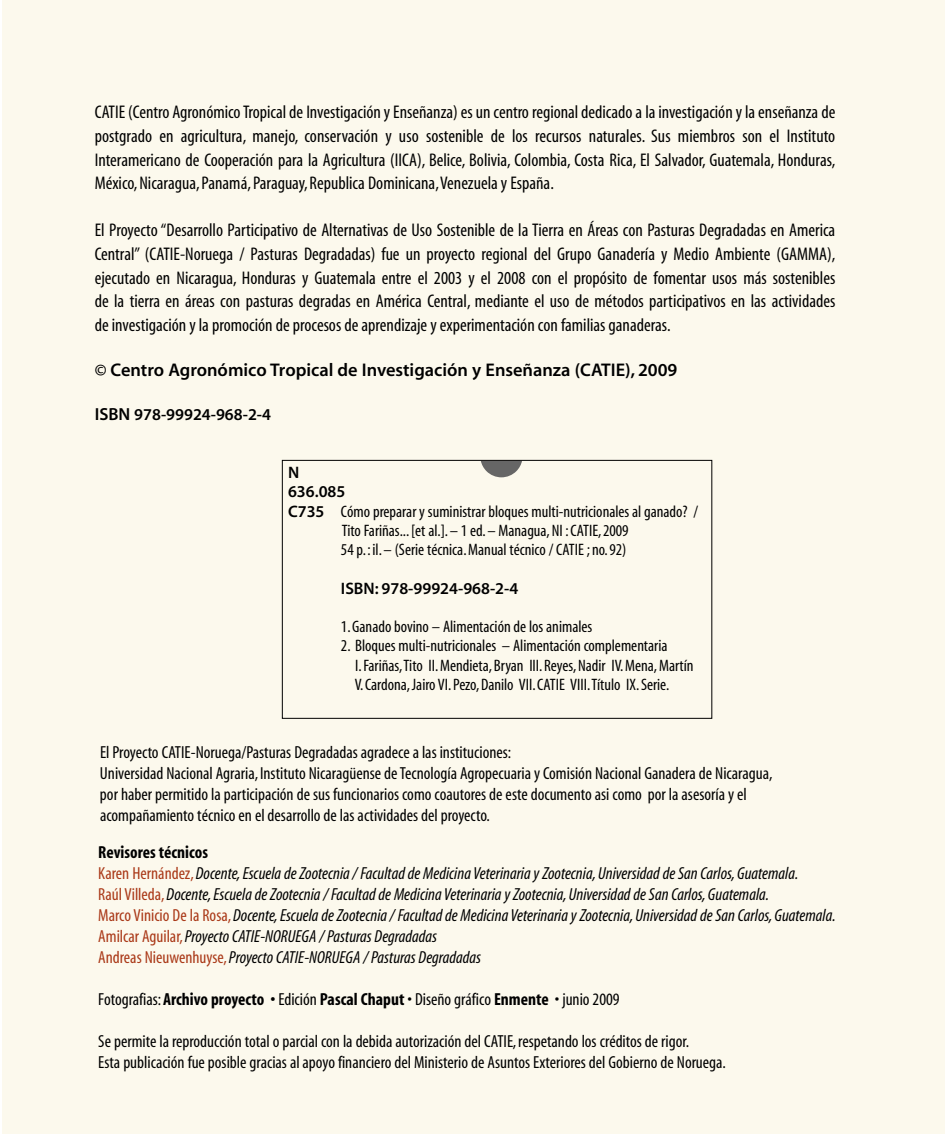
<style>
.page{position:relative;width:945px;height:1134px;background:#fff}
.page>*{position:absolute;margin:0;border:0;box-sizing:border-box;transform-origin:0 0}
.t1{font:18.38px/23.6px "Myriad MM.400.wt.300.wd";color:#000;text-align:justify}
.t2{font:18.38px "Myriad MM.565.wt.600.wd";color:#000}
.t3{font:17.5px/21px "Myriad MM.400.wt.300.wd";color:#000}
.t4{font:17.5px/21px "Myriad MM It.400.wt.300.wd";color:#000}
.t5{font:17.5px "Myriad MM.700.wt.300.wd";color:#000}
.t6{font:16.62px/19.2px "Myriad MM.400.wt.300.wd";color:#000}
.t7{font:16.62px/19.2px "Myriad MM.565.wt.600.wd";color:#000}
.s1{font-size:17.5px}
.s2{font-family:"Myriad MM.565.wt.600.wd"}
.s3{font-family:"Myriad MM.400.wt.300.wd";color:#aa3918}
.s4{font-family:"Myriad MM.700.wt.300.wd"}
</style>
<div class="page">
<div style="left:2px;top:0;width:943px;height:1134px;background:#fcf9ed"></div>
<svg style="left:481px;top:462px;width:41px;height:15px"></svg>
<div style="left:282px;top:460px;width:430px;height:259px;border:1px solid #000"></div>
<p class="t1" style="left:95px;top:102px;width:742px">CATIE (Centro AgronómicoTropical de Investigación y Enseñanza) es un centro regional dedicado a la investigación y la enseñanza de postgrado en agricultura, manejo, conservación y uso sostenible de los recursos naturales. Sus miembros son el Instituto Interamericano de Cooperación para la Agricultura (IICA), Belice, Bolivia, Colombia, Costa Rica, El Salvador, Guatemala, Honduras, México,Nicaragua,Panamá,Paraguay, Republica Dominicana,Venezuela y España.</p>
<p class="t1" style="left:95px;top:220px;width:742px">El Proyecto “Desarrollo Participativo de Alternativas de Uso Sostenible de la Tierra en Áreas con Pasturas Degradadas en America Central” (CATIE-Noruega / Pasturas Degradadas) fue un proyecto regional del Grupo Ganadería y Medio Ambiente (GAMMA), ejecutado en Nicaragua, Honduras y Guatemala entre el 2003 y el 2008 con el propósito de fomentar usos más sostenibles de la tierra en áreas con pasturas degradas en América Central, mediante el uso de métodos participativos en las actividades de investigación y la promoción de procesos de aprendizaje y experimentación con familias ganaderas.</p>
<p class="t2" style="left:95px;top:362px;width:584px"><span class="s1">©</span> Centro Agronómico Tropical de Investigación y Enseñanza (CATIE), 2009</p>
<p class="t7" style="left:95px;top:406px;width:178px"><span class="s1">ISBN</span> 978-99924-968-2-4</p>
<p class="t7" style="left:288px;top:464px;width:59px">N<br>636.085</p>
<p class="t6" style="left:341px;top:503px;width:359px;text-indent:-53px"><span class="s2">C735</span> Cómo preparar y suministrar bloques multi-nutricionales al ganado? /<br>Tito Fariñas...[et al.].– 1 ed.– Managua,NI :CATIE,2009<br>54 p.:il.– (Serie técnica.Manual técnico / CATIE ; no.92)</p>
<p class="t7" style="left:341px;top:580px;width:179px">ISBN: 978-99924-968-2-4</p>
<p class="t6" style="left:341px;top:619px;width:253px">1.Ganado bovino – Alimentación de los animales</p>
<p class="t6" style="left:355px;top:638px;width:340px;text-indent:-14px">2. Bloques multi-nutricionales – Alimentación complementaria<br>I.Fariñas,Tito II.Mendieta, Bryan III.Reyes,Nadir IV.Mena,Martín<br>V.Cardona,Jairo VI.Pezo, Danilo VII.CATIE VIII.Título IX.Serie.</p>
<p class="t3" style="left:100px;top:744px;width:674px">El Proyecto CATIE-Noruega/Pasturas Degradadas agradece a las instituciones:<br>Universidad Nacional Agraria, Instituto Nicaragüense deTecnología Agropecuaria y Comisión Nacional Ganadera de Nicaragua, por haber permitido la participación de sus funcionarios como coautores de este documento asi como por la asesoría y el acompañamiento técnico en el desarrollo de las actividades del proyecto.</p>
<p class="t5" style="left:98px;top:845px;width:111px">Revisores técnicos</p>
<p class="t4" style="left:98px;top:864px;width:739px"><span class="s3">Karen Hernández,</span> Docente,Escuela de Zootecnia / Facultad de Medicina Veterinaria y Zootecnia, Universidad de San Carlos, Guatemala.<br><span class="s3">Raúl Villeda,</span> Docente,Escuela de Zootecnia / Facultad de Medicina Veterinaria y Zootecnia, Universidad de San Carlos, Guatemala.<br><span class="s3">Marco Vinicio De la Rosa,</span> Docente,Escuela de Zootecnia / Facultad de Medicina Veterinaria y Zootecnia, Universidad de San Carlos, Guatemala.<br><span class="s3">Amilcar Aguilar,</span>Proyecto CATIE-NORUEGA / Pasturas Degradadas<br><span class="s3">Andreas Nieuwenhuyse,</span>Proyecto CATIE-NORUEGA / Pasturas Degradadas</p>
<p class="t3" style="left:98px;top:990px;width:523px">Fotografias:<span class="s4">Archivo proyecto •</span> Edición <span class="s4">Pascal Chaput</span> • Diseño gráfico <span class="s4">Enmente</span> • junio 2009</p>
<p class="t3" style="left:98px;top:1032px;width:629px">Se permite la reproducción total o parcial con la debida autorización del CATIE,respetando los créditos de rigor.<br>Esta publicación fue posible gracias al apoyo financiero del Ministerio de Asuntos Exteriores del Gobierno de Noruega.</p>
</div>
